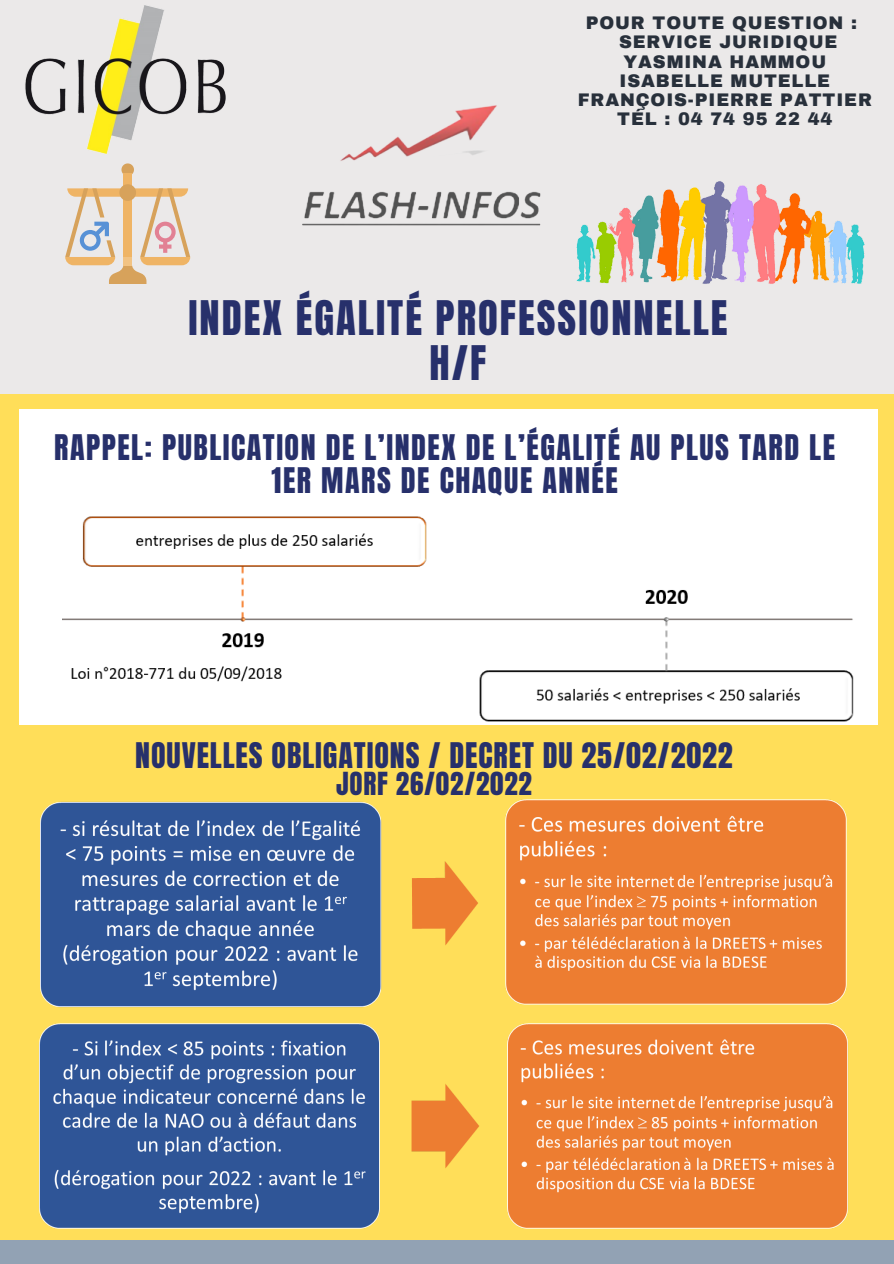
<style>
.page{position:relative;width:894px;height:1264px;background:#fff}
.page>*{position:absolute;margin:0;border:0;box-sizing:border-box;transform-origin:0 0}
.t1{font:40.5px "Anton";letter-spacing:.05em;color:#27306b}
.t2{font:30px "Anton";letter-spacing:.05em;color:#27306b}
.t3{font:30px "Anton";letter-spacing:.03em;color:#27306b}
.t4{font:27px "Anton";letter-spacing:.03em;color:#27306b}
.t5{font:900 17.85px "Archivo";letter-spacing:.05em;color:#28303b}
</style>
<div class="page">
<div style="left:0;top:0;width:893px;height:1263px;background:#ffde59"></div>
<div style="left:0;top:1239px;width:893px;height:24px;background:#92a2b4"></div>
<div style="left:0;top:0;width:893px;height:393px;background:#ebe9e9"></div>
<img style="left:302px;top:105px;width:239px;height:121px">
<svg style="left:121px;top:163px;width:13px;height:11px"></svg>
<div style="left:123px;top:174px;width:9px;height:83px;background:#efb465"></div>
<svg style="left:65px;top:184px;width:125px;height:100px"></svg>
<img style="left:576px;top:181px;width:289px;height:103px">
<div style="left:19px;top:409px;width:858px;height:315px;background:#fff"></div>
<img style="left:62px;top:516px;width:792px;height:206px">
<img style="left:25px;top:5px;width:201px;height:149px">
<img style="left:41px;top:799px;width:806px;height:158px">
<img style="left:39px;top:957px;width:815px;height:283px">
<p class="t5" style="left:585px;top:14px;width:273px">POUR TOUTE QUESTION :</p>
<p class="t5" style="left:619px;top:33px;width:220px">SERVICE JURIDIQUE</p>
<p class="t5" style="left:623px;top:52px;width:204px">YASMINA HAMMOU</p>
<p class="t5" style="left:619px;top:71px;width:212px">ISABELLE MUTELLE</p>
<p class="t5" style="left:577px;top:90px;width:295px">FRANÇOIS-PIERRE PATTIER</p>
<p class="t5" style="left:617px;top:109px;width:216px">TÉL : 04 74 95 22 44</p>
<p class="t1" style="left:188px;top:289px;width:540px">INDEX ÉGALITÉ PROFESSIONNELLE</p>
<p class="t1" style="left:429px;top:334px;width:58px">H/F</p>
<p class="t2" style="left:54px;top:425px;width:782px">RAPPEL: PUBLICATION DE L’INDEX DE L’ÉGALITÉ AU PLUS TARD LE</p>
<p class="t2" style="left:271px;top:459px;width:347px">1ER MARS DE CHAQUE ANNÉE</p>
<p class="t3" style="left:135px;top:733px;width:599px">NOUVELLES OBLIGATIONS / DECRET DU 25/02/2022</p>
<p class="t4" style="left:336px;top:764px;width:197px">JORF 26/02/2022</p>
</div>
